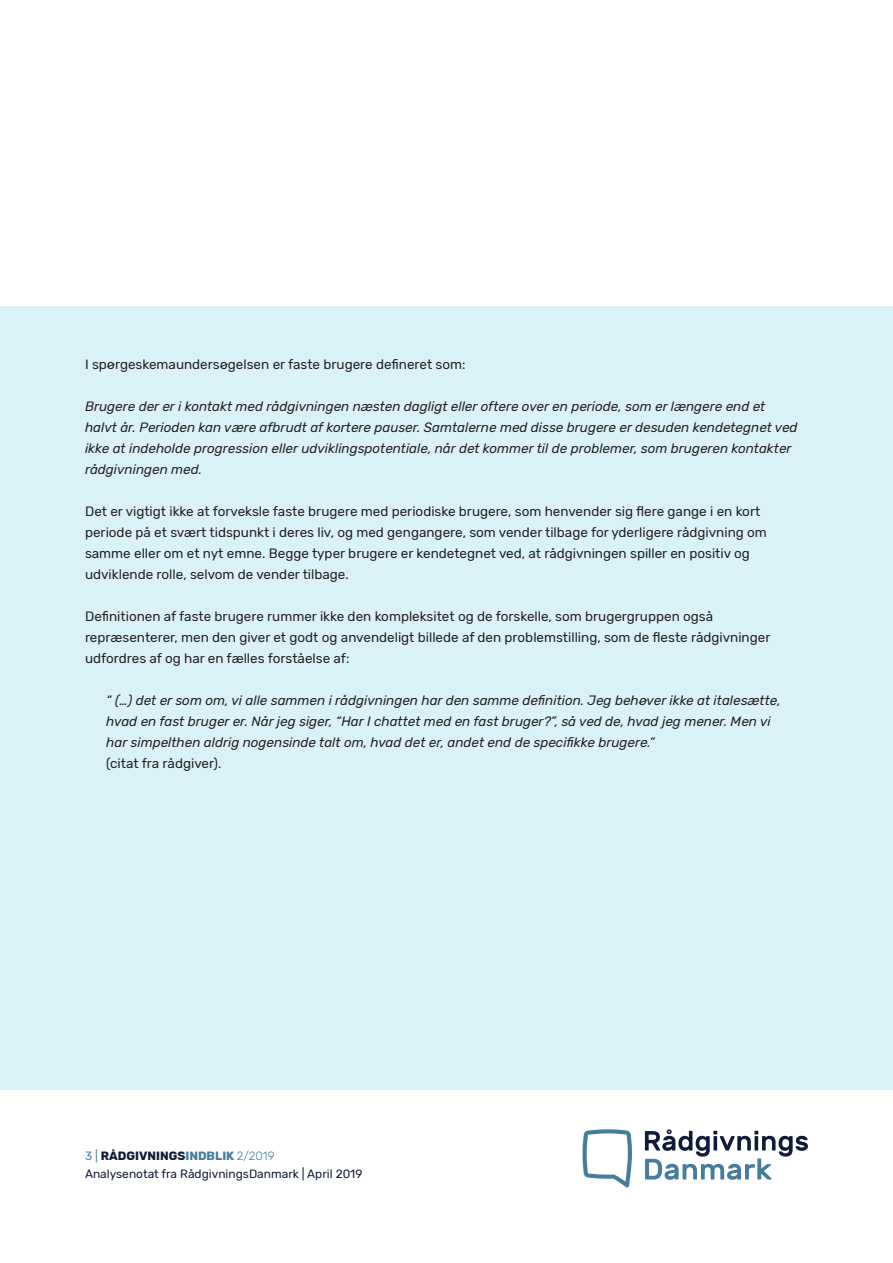
<style>
.page{position:relative;width:893px;height:1263px;background:#fff}
.page>*{position:absolute;margin:0;border:0;box-sizing:border-box;transform-origin:0 0}
.Brødtekst{font:13.5px/21px "Rubik";color:#231f20}
.Brødtekst-2{font:italic 13.5px/21px "Rubik";color:#231f20}
.t1{font:12px/18px "Rubik";color:#101b38}
.s1{color:#457d9c}
.s2{font-weight:700}
.s3{font-weight:700;color:#457d9c}
.s4{font-weight:300;color:#457d9c}
</style>
<div class="page">
<div style="left:0;top:306px;width:893px;height:784px;background:#daf1f7"></div>
<svg style="left:645px;top:1129px;width:163px;height:51px"></svg>
<svg style="left:583px;top:1129px;width:49px;height:58px"></svg>
<p class="Brødtekst" style="left:85px;top:354px;width:382px">I spørgeskemaundersøgelsen er faste brugere defineret som:</p>
<p class="Brødtekst-2" style="left:85px;top:396px;width:714px">Brugere der er i kontakt med rådgivningen næsten dagligt eller oftere over en periode, som er længere end et halvt år. Perioden kan være afbrudt af kortere pauser. Samtalerne med disse brugere er desuden kendetegnet ved ikke at indeholde progression eller udviklingspotentiale, når det kommer til de problemer, som brugeren kontakter rådgivningen med.</p>
<p class="Brødtekst" style="left:85px;top:501px;width:683px">Det er vigtigt ikke at forveksle faste brugere med periodiske brugere, som henvender sig flere gange i en kort periode på et svært tidspunkt i deres liv, og med gengangere, som vender tilbage for yderligere rådgivning om samme eller om et nyt emne. Begge typer brugere er kendetegnet ved, at rådgivningen spiller en positiv og udviklende rolle, selvom de vender tilbage.</p>
<p class="Brødtekst" style="left:85px;top:606px;width:687px">Definitionen af faste brugere rummer ikke den kompleksitet og de forskelle, som brugergruppen også repræsenterer, men den giver et godt og anvendeligt billede af den problemstilling, som de fleste rådgivninger udfordres af og har en fælles forståelse af:</p>
<p class="Brødtekst-2" style="left:106px;top:690px;width:676px">“ (…) det er som om, vi alle sammen i rådgivningen har den samme definition. Jeg behøver ikke at italesætte, hvad en fast bruger er. Når jeg siger, “Har I chattet med en fast bruger?”, så ved de, hvad jeg mener. Men vi har simpelthen aldrig nogensinde talt om, hvad det er, andet end de specifikke brugere.”</p>
<p class="Brødtekst" style="left:106px;top:753px;width:117px">(citat fra rådgiver).</p>
<p class="t1" style="left:85px;top:1147px;width:279px"><span class="s1">3 |</span> <span class="s2">RÅDGIVNINGS</span><span class="s3">INDBLIK</span> <span class="s4">2/2019<br></span>Analysenotat fra RådgivningsDanmark | April 2019</p>
</div>
